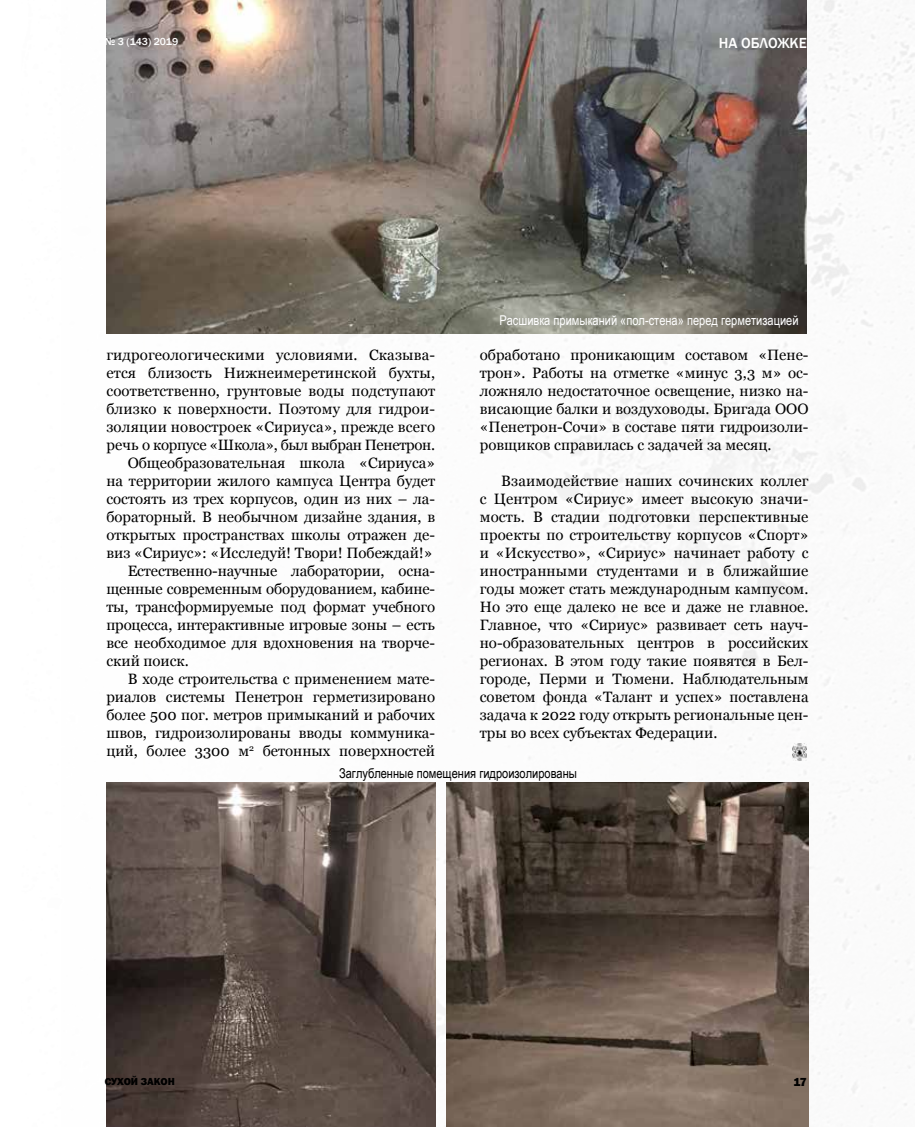
<style>
.page{position:relative;width:915px;height:1127px;background:#fff}
.page>*{position:absolute;margin:0;border:0;box-sizing:border-box;transform-origin:0 0}
.t1{font:15px/18px "Georgia";color:#000;text-align:justify}
.t2{font:15px "Georgia";letter-spacing:-.02em;color:#000}
.t3{font:500 15px "Franklin Gothic";color:#fff}
.t4{font:13.5px "Arial Narrow";color:#fff}
.t5{font:13.5px "Arial Narrow";color:#000}
.t6{font:800 12px "Franklin Gothic";color:#000}
.t7{font:500 10.5px "Franklin Gothic";color:#fff}
.t8{font:800 10.5px "Franklin Gothic";color:#000}
</style>
<div class="page">
<img style="left:405px;top:0;width:509px;height:1127px">
<img style="left:106px;top:0;width:700px;height:334px">
<img style="left:106px;top:782px;width:329px;height:345px">
<img style="left:446px;top:782px;width:362px;height:345px">
<img style="left:791px;top:744px;width:15px;height:16px">
<p class="t7" style="left:105px;top:35px;width:75px">№ 3 (143) 2019</p>
<p class="t3" style="left:718px;top:34px;width:89px">НА ОБЛОЖКЕ</p>
<p class="t4" style="left:499px;top:310px;width:300px">Расшивка примыканий «пол-стена» перед герметизацией</p>
<p class="t1" style="left:479px;top:346px;width:330px">обработано проникающим составом «Пене&shy;трон». Работы на отметке «минус 3,3 м» ос&shy;ложняло недостаточное освещение, низко на&shy;висающие балки и воздуховоды. Бригада ООО «Пенетрон-Сочи» в составе пяти гидроизоли&shy;ровщиков справилась с задачей за месяц.</p>
<p class="t1" style="left:479px;top:472px;width:330px;text-indent:21px">Взаимодействие наших сочинских коллег с Центром «Сириус» имеет высокую значи&shy;мость. В стадии подготовки перспективные проекты по строительству корпусов «Спорт» и «Искусство», «Сириус» начинает работу с иностранными студентами и в ближайшие годы может стать международным кампусом.<br>Но это еще далеко не все и даже не главное.<br>Главное, что «Сириус» развивает сеть науч&shy;но-образовательных центров в российских регионах. В этом году такие появятся в Бел&shy;городе, Перми и Тюмени. Наблюдательным советом фонда «Талант и успех» поставлена задача к 2022 году открыть региональные цен&shy;тры во всех субъектах Федерации.</p>
<p class="t5" style="left:339px;top:763px;width:239px">Заглубленные помещения гидроизолированы</p>
<p class="t1" style="left:106px;top:346px;width:330px">гидрогеологическими условиями. Сказыва-</p>
<p class="t1" style="left:106px;top:364px;width:330px">ется близость Нижнеимеретинской бухты,</p>
<p class="t1" style="left:106px;top:382px;width:330px">соответственно, грунтовые воды подступают</p>
<p class="t1" style="left:106px;top:400px;width:330px">близко к поверхности. Поэтому для гидрои-</p>
<p class="t1" style="left:106px;top:418px;width:330px">золяции новостроек «Сириуса», прежде всего</p>
<p class="t2" style="left:106px;top:436px;width:330px">речь о корпусе «Школа», был выбран Пенетрон.</p>
<p class="t1" style="left:128px;top:454px;width:309px">Общеобразовательная школа «Сириуса»</p>
<p class="t1" style="left:106px;top:472px;width:330px">на территории жилого кампуса Центра будет</p>
<p class="t1" style="left:106px;top:490px;width:330px">состоять из трех корпусов, один из них – ла-</p>
<p class="t1" style="left:106px;top:508px;width:330px">бораторный. В необычном дизайне здания, в</p>
<p class="t1" style="left:106px;top:526px;width:330px">открытых пространствах школы отражен де-</p>
<p class="t1" style="left:106px;top:544px;width:327px">виз «Сириус»: «Исследуй! Твори! Побеждай!»</p>
<p class="t1" style="left:128px;top:562px;width:309px">Естественно-научные лаборатории, осна-</p>
<p class="t1" style="left:106px;top:580px;width:330px">щенные современным оборудованием, кабине-</p>
<p class="t1" style="left:106px;top:598px;width:330px">ты, трансформируемые под формат учебного</p>
<p class="t1" style="left:106px;top:616px;width:330px">процесса, интерактивные игровые зоны – есть</p>
<p class="t1" style="left:106px;top:634px;width:330px">все необходимое для вдохновения на творче-</p>
<p class="t1" style="left:106px;top:652px;width:84px">ский поиск.</p>
<p class="t1" style="left:128px;top:670px;width:309px">В ходе строительства с применением мате-</p>
<p class="t1" style="left:106px;top:688px;width:330px">риалов системы Пенетрон герметизировано</p>
<p class="t1" style="left:106px;top:706px;width:330px">более 500 пог. метров примыканий и рабочих</p>
<p class="t1" style="left:106px;top:724px;width:330px">швов, гидроизолированы вводы коммуника-</p>
<p class="t1" style="left:106px;top:742px;width:330px">ций, более 3300 м<sup>2</sup> бетонных поверхностей</p>
<p class="t8" style="left:105px;top:1075px;width:72px">СУХОЙ ЗАКОН</p>
<p class="t6" style="left:793px;top:1074px;width:15px">17</p>
</div>
